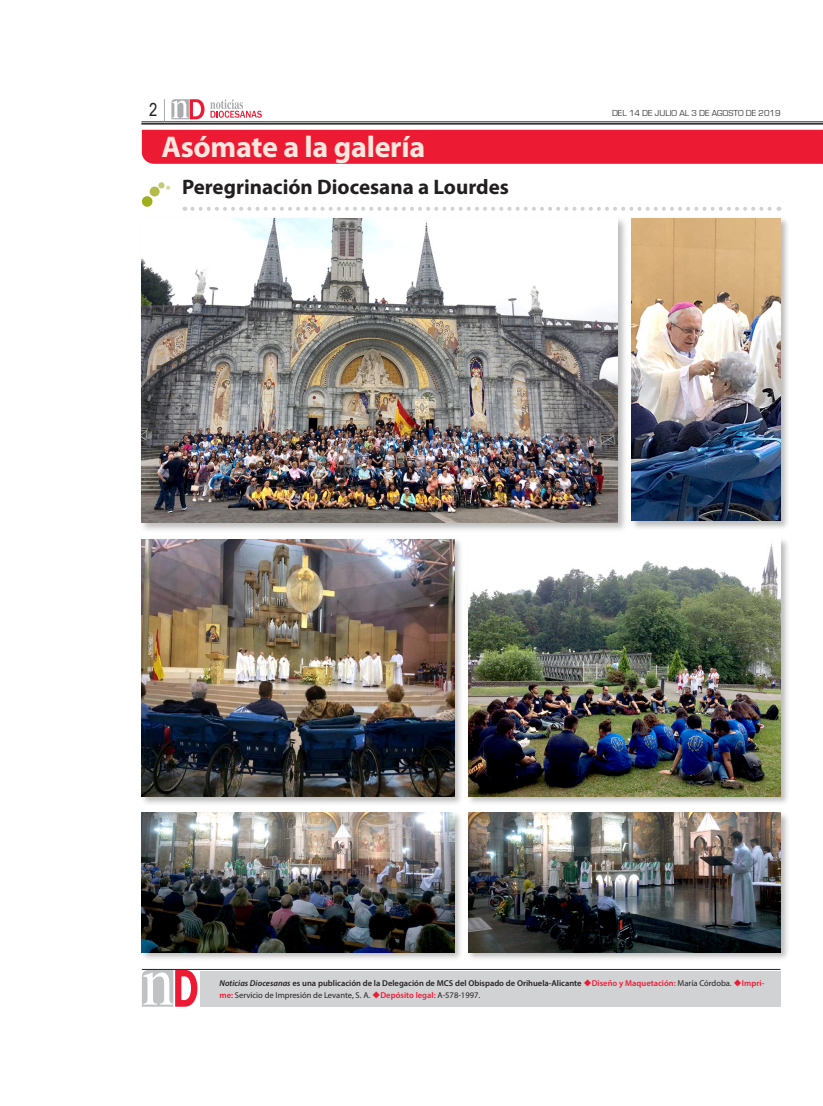
<style>
.page{position:relative;width:823px;height:1106px;background:#fff}
.page>*{position:absolute;margin:0;border:0;box-sizing:border-box;transform-origin:0 0}
.parrafo2{font:700 30px "Myriad Pro";letter-spacing:-.01em;color:#fde7df}
.parrafo2-2{font:700 21px "Myriad Pro";color:#231f20}
.t1{font:18px "Arial Narrow";color:#231f20}
.t2{font:9px "Eurostile";color:#3e3e3f}
.t3{font:600 8.5px/12px "Myriad Pro";color:#231f20}
.s1{font-style:italic}
.s2{color:#ed1a33}
.s3{font-weight:400}
</style>
<div class="page">
<hr style="left:141px;top:122px;width:681px;height:1px;background:#231f20">
<hr style="left:141px;top:123px;width:681px;height:2px;background:#231f20">
<svg style="left:171px;top:99px;width:33px;height:20px"></svg>
<svg style="left:210px;top:99px;width:52px;height:19px"></svg>
<svg style="left:164px;top:99px;width:1px;height:22px"></svg>
<hr style="left:142px;top:969px;width:638px;height:1px;background:#231f20">
<svg style="left:142px;top:969px;width:56px;height:38px"></svg>
<div style="left:199px;top:971px;width:581px;height:35px;background:#d1d2d4"></div>
<div style="left:142px;top:130px;width:681px;height:34px;background:#ed1a33"></div>
<div style="left:149px;top:186px;width:10px;height:10px;background:#b3bc4b;border-radius:50%"></div>
<svg style="left:158px;top:182px;width:12px;height:8px"></svg>
<div style="left:142px;top:196px;width:10px;height:11px;background:#a2af1d;border-radius:50%"></div>
<svg style="left:192px;top:207px;width:587px;height:4px"></svg>
<div style="left:140px;top:216px;width:487px;height:316px;background:#231f20;opacity:.3"></div>
<img style="left:141px;top:218px;width:476px;height:304px">
<div style="left:466px;top:537px;width:323px;height:269px;background:#231f20;opacity:.3"></div>
<img style="left:468px;top:538px;width:312px;height:258px">
<div style="left:140px;top:538px;width:323px;height:268px;background:#231f20;opacity:.3"></div>
<img style="left:142px;top:539px;width:312px;height:257px">
<div style="left:629px;top:216px;width:160px;height:314px;background:#231f20;opacity:.3"></div>
<img style="left:631px;top:218px;width:149px;height:303px">
<div style="left:140px;top:811px;width:323px;height:150px;background:#231f20;opacity:.3"></div>
<img style="left:142px;top:813px;width:312px;height:139px">
<div style="left:466px;top:811px;width:323px;height:150px;background:#231f20;opacity:.3"></div>
<img style="left:468px;top:813px;width:312px;height:139px">
<p class="t1" style="left:149px;top:97px;width:10px">2</p>
<p class="t2" style="left:611px;top:108px;width:170px">DEL 14 DE JULIO AL 3 DE AGOSTO DE 2019</p>
<p class="parrafo2" style="left:161px;top:127px;width:265px">Asómate a la galería</p>
<p class="parrafo2-2" style="left:182px;top:173px;width:328px">Peregrinación Diocesana a Lourdes</p>
<p class="t3" style="left:219px;top:977px;width:546px"><span class="s1">Noticias Diocesanas</span> es una publicación de la Delegación de MCS del Obispado de Orihuela-Alicante <span class="s2">◆Diseño y Maquetación:</span> <span class="s3">María Córdoba.</span> <span class="s2">◆Impri&shy;me:</span> <span class="s3">Servicio de Impresión de Levante, S. A.</span> <span class="s2">◆Depósito legal:</span> <span class="s3">A-578-1997.</span></p>
</div>
